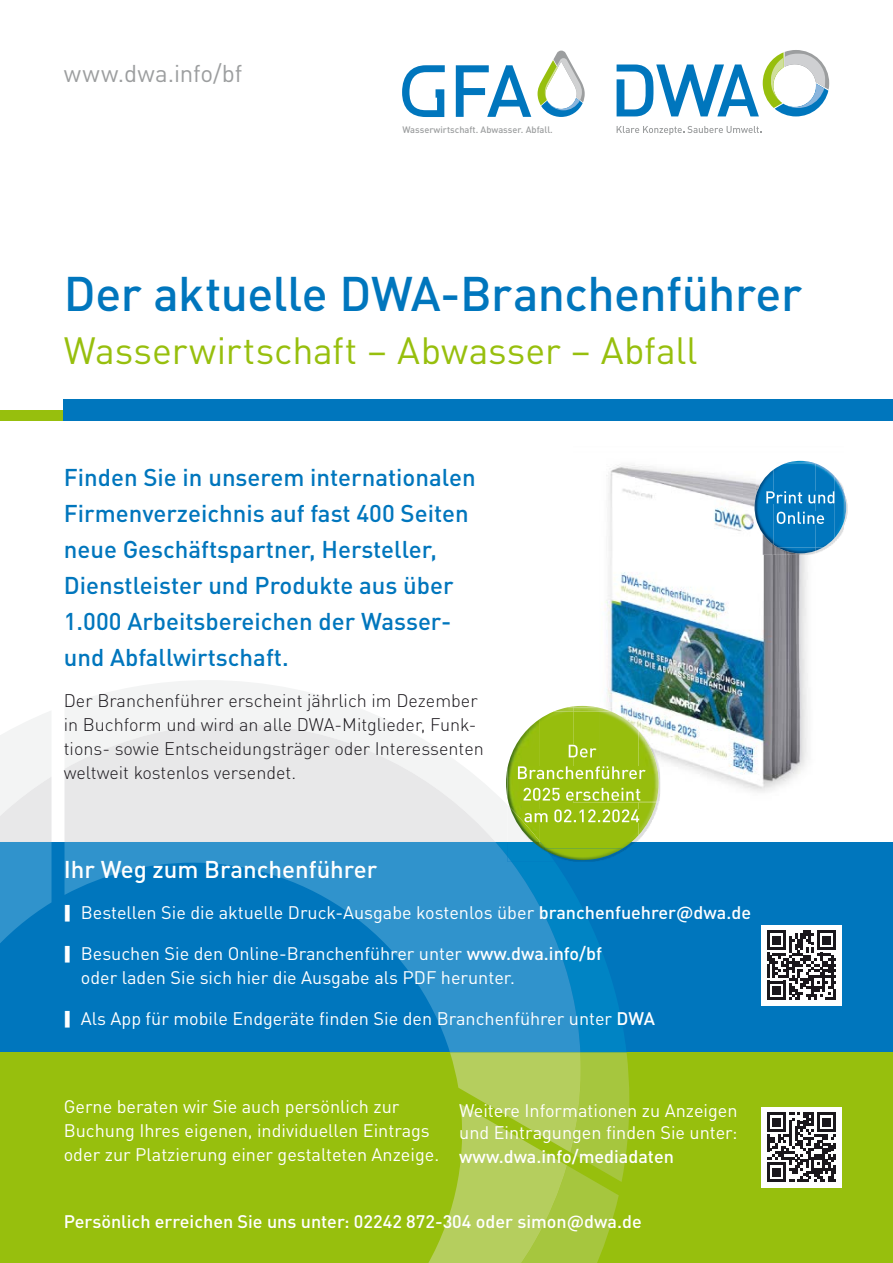
<style>
.page{position:relative;width:893px;height:1263px;background:#fff}
.page>*{position:absolute;margin:0;border:0;box-sizing:border-box;transform-origin:0 0}
.t1{font:500 48px "DINOT";letter-spacing:-.01em;color:#0076bd}
.t2{font:37.5px "DINOT";color:#97bf0d}
.t3{font:500 24px/36px "DINOT";color:#0076bd}
.t4{font:500 24px "DINOT";color:#fff}
.t5{font:24px "DINOT";color:#9c9e9f}
.t6{font:18px/24px "DINOT";color:#fff}
.t7{font:300 18px/24px "DINOT";color:#1a171c}
.t8{font:500 18px "DINOT";color:#fff}
.t9{font:500 9.3px "DINOT";color:#9c9e9f}
.s1{font-weight:500}
</style>
<div class="page">
<div style="left:0;top:842px;width:893px;height:210px;background:#0076bd"></div>
<div style="left:0;top:1052px;width:893px;height:211px;background:#97bf0d"></div>
<svg style="left:65px;top:680px;width:442px;height:160px;fill:#f3f4f4"></svg>
<svg style="left:64px;top:724px;width:431px;height:118px;fill:#e8e8e9"></svg>
<svg style="left:0;top:711px;width:52px;height:232px"></svg>
<svg style="left:64px;top:842px;width:357px;height:147px"></svg>
<div style="left:0;top:410px;width:64px;height:11px;background:#97bf0d"></div>
<div style="left:64px;top:400px;width:829px;height:21px;background:#0076bd"></div>
<svg style="left:617px;top:126px;width:144px;height:9px"></svg>
<svg style="left:617px;top:50px;width:212px;height:66px"></svg>
<svg style="left:538px;top:51px;width:47px;height:66px"></svg>
<svg style="left:456px;top:65px;width:75px;height:52px"></svg>
<svg style="left:402px;top:65px;width:43px;height:52px"></svg>
<img style="left:604px;top:460px;width:204px;height:332px">
<img style="left:756px;top:462px;width:92px;height:93px">
<svg style="left:789px;top:461px;width:27px;height:3px"></svg>
<img style="left:784px;top:462px;width:31px;height:2px">
<img style="left:844px;top:493px;width:2px;height:29px">
<img style="left:834px;top:476px;width:10px;height:62px">
<svg style="left:755px;top:496px;width:1px;height:22px"></svg>
<img style="left:756px;top:469px;width:18px;height:76px">
<svg style="left:815px;top:547px;width:8px;height:4px"></svg>
<img style="left:778px;top:547px;width:37px;height:6px">
<img style="left:774px;top:464px;width:60px;height:83px">
<svg style="left:834px;top:491px;width:2px;height:12px"></svg>
<svg style="left:766px;top:491px;width:8px;height:12px"></svg>
<img style="left:774px;top:491px;width:41px;height:12px">
<svg style="left:815px;top:512px;width:9px;height:12px"></svg>
<img style="left:777px;top:512px;width:38px;height:12px">
<img style="left:631px;top:802px;width:28px;height:43px">
<img style="left:611px;top:707px;width:49px;height:94px">
<img style="left:555px;top:707px;width:13px;height:4px">
<svg style="left:568px;top:706px;width:43px;height:5px"></svg>
<img style="left:638px;top:802px;width:18px;height:33px">
<img style="left:638px;top:731px;width:21px;height:70px">
<img style="left:506px;top:768px;width:1px;height:30px">
<img style="left:507px;top:719px;width:32px;height:121px">
<img style="left:510px;top:807px;width:29px;height:33px">
<img style="left:539px;top:711px;width:99px;height:98px">
<img style="left:573px;top:801px;width:27px;height:1px">
<img style="left:600px;top:801px;width:38px;height:1px">
<div style="left:539px;top:822px;width:99px;height:20px;background:#97be0d"></div>
<svg style="left:421px;top:840px;width:208px;height:423px"></svg>
<svg style="left:569px;top:745px;width:4px;height:13px"></svg>
<img style="left:573px;top:745px;width:24px;height:13px">
<svg style="left:638px;top:766px;width:8px;height:13px"></svg>
<img style="left:518px;top:766px;width:55px;height:13px">
<img style="left:573px;top:766px;width:27px;height:13px">
<img style="left:600px;top:766px;width:38px;height:13px">
<svg style="left:638px;top:788px;width:18px;height:14px"></svg>
<img style="left:523px;top:788px;width:115px;height:13px">
<svg style="left:638px;top:809px;width:1px;height:13px"></svg>
<img style="left:524px;top:809px;width:15px;height:13px">
<img style="left:539px;top:809px;width:99px;height:13px">
<div style="left:761px;top:925px;width:81px;height:81px;background:#fff"></div>
<svg style="left:767px;top:930px;width:69px;height:70px"></svg>
<div style="left:761px;top:1107px;width:81px;height:80px;background:#fff"></div>
<svg style="left:767px;top:1112px;width:69px;height:70px"></svg>
<svg style="left:65px;top:905px;width:5px;height:16px"></svg>
<svg style="left:65px;top:946px;width:5px;height:16px"></svg>
<p class="t5" style="left:64px;top:55px;width:180px">www.dwa.info/bf</p>
<p class="t9" style="left:402px;top:122px;width:152px">Wasserwirtschaft. Abwasser. Abfall.</p>
<p class="t1" style="left:64px;top:256px;width:740px">Der aktuelle DWA-Branchenführer</p>
<p class="t2" style="left:64px;top:322px;width:635px">Wasserwirtschaft – Abwasser – Abfall</p>
<p class="t3" style="left:64px;top:458px;width:413px">Finden Sie in unserem internationalen Firmenverzeichnis auf fast 400 Seiten neue Geschäftspartner, Hersteller, Dienstleister und Produkte aus über 1.000 Arbeitsbereichen der Wasser&shy;und Abfallwirtschaft.</p>
<p class="t7" style="left:64px;top:687px;width:422px">Der Branchenführer erscheint jährlich im Dezember in Buchform und wird an alle DWA-Mitglieder, Funk&shy;tions- sowie Entscheidungsträger oder Interessenten weltweit kostenlos versendet.</p>
<p class="t4" style="left:64px;top:850px;width:315px">Ihr Weg zum Branchenführer</p>
<p class="t6" style="left:81px;top:899px;width:672px">Bestellen Sie die aktuelle Druck-Ausgabe kostenlos über <span class="s1">branchenfuehrer@dwa.de</span></p>
<p class="t6" style="left:81px;top:940px;width:523px">Besuchen Sie den Online-Branchenführer unter <span class="s1">www.dwa.info/bf </span>oder laden Sie sich hier die Ausgabe als PDF herunter.</p>
<p class="t6" style="left:81px;top:1005px;width:576px">Als App für mobile Endgeräte finden Sie den Branchenführer unter <span class="s1">DWA</span></p>
<p class="t6" style="left:64px;top:1093px;width:377px">Gerne beraten wir Sie auch persönlich zur<br>Buchung Ihres eigenen, individuellen Eintrags oder zur Platzierung einer gestalteten Anzeige.</p>
<p class="t6" style="left:459px;top:1099px;width:280px;line-height:21.6px">Weitere Informationen zu Anzeigen und Eintragungen finden Sie unter:</p>
<p class="t8" style="left:459px;top:1142px;width:216px">www.dwa.info/mediadaten</p>
<p class="t8" style="left:64px;top:1207px;width:579px">Persönlich erreichen Sie uns unter: 02242 872-304 oder simon@dwa.de</p>
</div>
